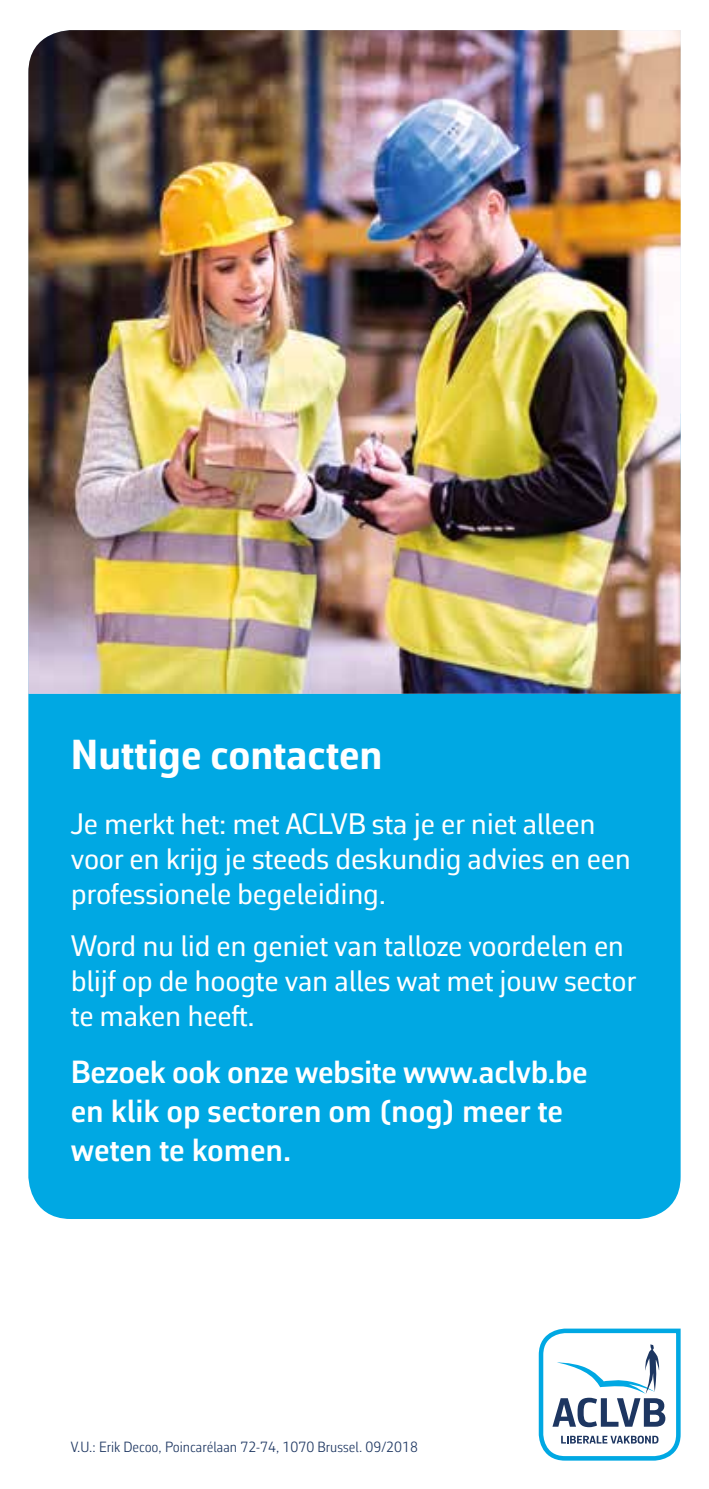
<style>
.page{position:relative;width:709px;height:1489px;background:#fff}
.page>*{position:absolute;margin:0;border:0;box-sizing:border-box;transform-origin:0 0}
.t1{font:700 42.5px "Corbeau Pro";color:#fff}
.t2{font:600 32.5px/39px "Corbeau Pro";color:#fff}
.t3{font:30px/35px "Corbeau Pro";letter-spacing:-.01em;color:#fff}
.t4{font:300 15px "Corbeau Con Pro";color:#1d3661}
</style>
<div class="page">
<svg style="left:538px;top:1328px;width:142px;height:132px"></svg>
<div style="left:28px;top:693px;width:652px;height:525px;background:#00a8e3"></div>
<img style="left:28px;top:30px;width:652px;height:663px">
<h1 class="t1" style="left:71px;top:726px;width:313px">Nuttige contacten</h1>
<p class="t3" style="left:71px;top:805px;width:561px">Je merkt het: met ACLVB sta je er niet alleen voor en krijg je steeds deskundig advies en een professionele begeleiding.</p>
<p class="t3" style="left:71px;top:928px;width:567px">Word nu lid en geniet van talloze voordelen en blijf op de hoogte van alles wat met jouw sector te maken heeft.</p>
<p class="t2" style="left:71px;top:1051px;width:518px">Bezoek ook onze website www.aclvb.be en klik op sectoren om (nog) meer te weten te komen.</p>
<p class="t4" style="left:71px;top:1436px;width:348px">V.U.: Erik Decoo, Poincarélaan 72-74, 1070 Brussel. 09/2018</p>
</div>
